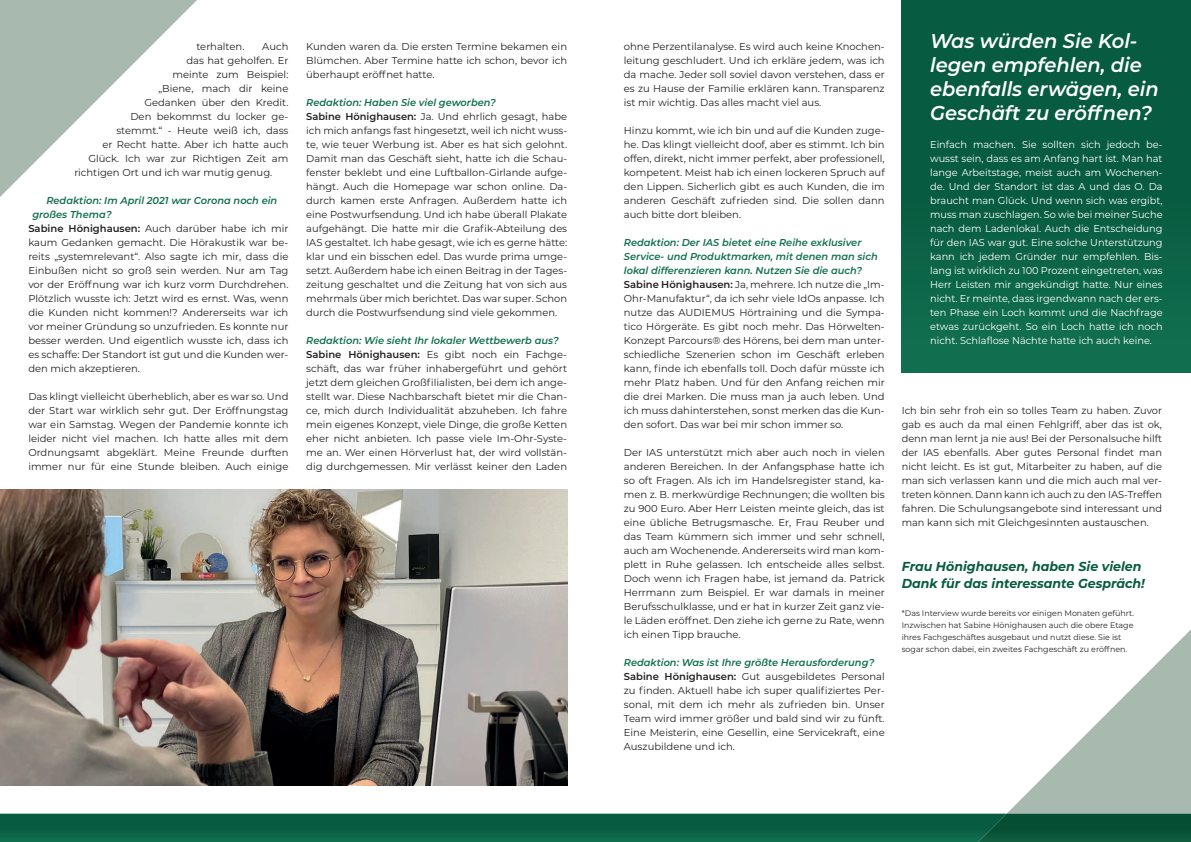
<style>
.page{position:relative;width:1191px;height:842px;background:#fff}
.page>*{position:absolute;margin:0;border:0;box-sizing:border-box;transform-origin:0 0}
.t1{font:italic 600 20px/24px "Montserrat";color:#fff}
.t2{font:italic 700 13px/17px "Montserrat";color:#075b40}
.t3{font:10px/14px "Montserrat";color:#231f20;text-align:justify}
.t4{font:10px/14px "Montserrat";color:#fff;text-align:justify}
.t5{font:italic 600 10px "Montserrat";color:#116f4f}
.t6{font:8px/12px "Montserrat";color:#231f20}
.s1{font-weight:600}
.s2{font-weight:600;font-style:italic;color:#116f4f}
</style>
<div class="page">
<div style="left:901px;top:0;width:290px;height:372px;background:linear-gradient(to bottom,#04553c,#0f6c4d)"></div>
<img style="left:0;top:489px;width:567px;height:140px">
<svg style="left:0;top:0;width:197px;height:197px"></svg>
<svg style="left:0;top:629px;width:1191px;height:213px"></svg>
<p class="t3" style="left:196px;top:39px;width:50px">terhalten.</p>
<p class="t3" style="left:262px;top:39px;width:28px">Auch</p>
<p class="t3" style="left:186px;top:53px;width:103px">das hat geholfen. Er</p>
<p class="t3" style="left:172px;top:67px;width:118px">meinte zum Beispiel:</p>
<p class="t3" style="left:158px;top:81px;width:131px">„Biene, mach dir keine</p>
<p class="t3" style="left:144px;top:95px;width:146px">Gedanken über den Kredit.</p>
<p class="t3" style="left:130px;top:109px;width:159px">Den bekommst du locker ge-</p>
<p class="t3" style="left:116px;top:123px;width:174px">stemmt.“ - Heute weiß ich, dass</p>
<p class="t3" style="left:102px;top:137px;width:188px">er Recht hatte. Aber ich hatte auch</p>
<p class="t3" style="left:88px;top:151px;width:202px">Glück. Ich war zur Richtigen Zeit am</p>
<p class="t3" style="left:74px;top:165px;width:199px">richtigen Ort und ich war mutig genug.</p>
<p class="t5" style="left:46px;top:193px;width:232px">Redaktion: Im April 2021 war Corona noch ein</p>
<p class="t5" style="left:32px;top:207px;width:81px">großes Thema?</p>
<p class="t3" style="left:28px;top:221px;width:262px"><span class="s1">Sabine Hönighausen:</span> Auch darüber habe ich mir</p>
<p class="t3" style="left:28px;top:235px;width:262px">kaum Gedanken gemacht. Die Hörakustik war be-</p>
<p class="t3" style="left:28px;top:249px;width:261px">reits „systemrelevant“. Also sagte ich mir, dass die</p>
<p class="t3" style="left:28px;top:263px;width:262px">Einbußen nicht so groß sein werden. Nur am Tag</p>
<p class="t3" style="left:28px;top:277px;width:262px">vor der Eröffnung war ich kurz vorm Durchdrehen.</p>
<p class="t3" style="left:28px;top:291px;width:261px">Plötzlich wusste ich: Jetzt wird es ernst. Was, wenn</p>
<p class="t3" style="left:28px;top:305px;width:261px">die Kunden nicht kommen!? Andererseits war ich</p>
<p class="t3" style="left:28px;top:319px;width:261px">vor meiner Gründung so unzufrieden. Es konnte nur</p>
<p class="t3" style="left:28px;top:333px;width:261px">besser werden. Und eigentlich wusste ich, dass ich</p>
<p class="t3" style="left:28px;top:347px;width:262px">es schaffe: Der Standort ist gut und die Kunden wer-</p>
<p class="t3" style="left:28px;top:361px;width:113px">den mich akzeptieren.</p>
<p class="t3" style="left:28px;top:389px;width:262px">Das klingt vielleicht überheblich, aber es war so. Und der Start war wirklich sehr gut. Der Eröffnungstag war ein Samstag. Wegen der Pandemie konnte ich leider nicht viel machen. Ich hatte alles mit dem Ordnungsamt abgeklärt. Meine Freunde durften immer nur für eine Stunde bleiben. Auch einige</p>
<p class="t3" style="left:306px;top:39px;width:262px">Kunden waren da. Die ersten Termine bekamen ein Blümchen. Aber Termine hatte ich schon, bevor ich überhaupt eröffnet hatte.</p>
<p class="t3" style="left:306px;top:95px;width:262px;text-align:left"><span class="s2">Redaktion: Haben Sie viel geworben?<br></span><span class="s1">Sabine Hönighausen:</span> Ja. Und ehrlich gesagt, habe ich mich anfangs fast hingesetzt, weil ich nicht wuss&shy;te, wie teuer Werbung ist. Aber es hat sich gelohnt.<br>Damit man das Geschäft sieht, hatte ich die Schau&shy;fenster beklebt und eine Luftballon-Girlande aufge&shy;hängt. Auch die Homepage war schon online. Da&shy;durch kamen erste Anfragen. Außerdem hatte ich eine Postwurfsendung. Und ich habe überall Plakate aufgehängt. Die hatte mir die Grafik-Abteilung des IAS gestaltet. Ich habe gesagt, wie ich es gerne hätte: klar und ein bisschen edel. Das wurde prima umge&shy;setzt. Außerdem habe ich einen Beitrag in der Tages&shy;zeitung geschaltet und die Zeitung hat von sich aus mehrmals über mich berichtet. Das war super. Schon durch die Postwurfsendung sind viele gekommen.</p>
<p class="t3" style="left:306px;top:333px;width:262px;text-align:left"><span class="s2">Redaktion: Wie sieht Ihr lokaler Wettbewerb aus?<br></span><span class="s1">Sabine Hönighausen:</span> Es gibt noch ein Fachge&shy;schäft, das war früher inhabergeführt und gehört jetzt dem gleichen Großfilialisten, bei dem ich ange&shy;stellt war. Diese Nachbarschaft bietet mir die Chan&shy;ce, mich durch Individualität abzuheben. Ich fahre mein eigenes Konzept, viele Dinge, die große Ketten eher nicht anbieten. Ich passe viele Im-Ohr-Syste&shy;me an. Wer einen Hörverlust hat, der wird vollstän&shy;dig durchgemessen. Mir verlässt keiner den Laden</p>
<p class="t3" style="left:624px;top:39px;width:262px">ohne Perzentilanalyse. Es wird auch keine Knochen&shy;leitung geschludert. Und ich erkläre jedem, was ich da mache. Jeder soll soviel davon verstehen, dass er es zu Hause der Familie erklären kann. Transparenz ist mir wichtig. Das alles macht viel aus.</p>
<p class="t3" style="left:624px;top:123px;width:262px">Hinzu kommt, wie ich bin und auf die Kunden zuge&shy;he. Das klingt vielleicht doof, aber es stimmt. Ich bin offen, direkt, nicht immer perfekt, aber professionell, kompetent. Meist hab ich einen lockeren Spruch auf den Lippen. Sicherlich gibt es auch Kunden, die im anderen Geschäft zufrieden sind. Die sollen dann auch bitte dort bleiben.</p>
<p class="t3" style="left:624px;top:235px;width:262px;text-align:left"><span class="s2">Redaktion: Der IAS bietet eine Reihe exklusiver Service- und Produktmarken, mit denen man sich lokal differenzieren kann. Nutzen Sie die auch?<br></span><span class="s1">Sabine Hönighausen:</span> Ja, mehrere. Ich nutze die „Im-Ohr-Manufaktur“, da ich sehr viele IdOs anpasse. Ich nutze das AUDIEMUS Hörtraining und die Sympa&shy;tico Hörgeräte. Es gibt noch mehr. Das Hörwelten-Konzept Parcours® des Hörens, bei dem man unter&shy;schiedliche Szenerien schon im Geschäft erleben kann, finde ich ebenfalls toll. Doch dafür müsste ich mehr Platz haben. Und für den Anfang reichen mir die drei Marken. Die muss man ja auch leben. Und ich muss dahinterstehen, sonst merken das die Kun&shy;den sofort. Das war bei mir schon immer so.</p>
<p class="t3" style="left:624px;top:445px;width:262px">Der IAS unterstützt mich aber auch noch in vielen anderen Bereichen. In der Anfangsphase hatte ich so oft Fragen. Als ich im Handelsregister stand, ka&shy;men z. B. merkwürdige Rechnungen; die wollten bis zu 900 Euro. Aber Herr Leisten meinte gleich, das ist eine übliche Betrugsmasche. Er, Frau Reuber und das Team kümmern sich immer und sehr schnell, auch am Wochenende. Andererseits wird man kom&shy;plett in Ruhe gelassen. Ich entscheide alles selbst.<br>Doch wenn ich Fragen habe, ist jemand da. Patrick Herrmann zum Beispiel. Er war damals in meiner Berufsschulklasse, und er hat in kurzer Zeit ganz vie&shy;le Läden eröffnet. Den ziehe ich gerne zu Rate, wenn ich einen Tipp brauche.</p>
<p class="t3" style="left:624px;top:655px;width:262px;text-align:left"><span class="s2">Redaktion: Was ist Ihre größte Herausforderung?<br></span><span class="s1">Sabine Hönighausen:</span> Gut ausgebildetes Personal zu finden. Aktuell habe ich super qualifiziertes Per&shy;sonal, mit dem ich mehr als zufrieden bin. Unser Team wird immer größer und bald sind wir zu fünft.<br>Eine Meisterin, eine Gesellin, eine Servicekraft, eine Auszubildene und ich.</p>
<h1 class="t1" style="left:930px;top:28px;width:230px">Was würden Sie Kol&shy;legen empfehlen, die ebenfalls erwägen, ein<br>Geschäft zu eröffnen?</h1>
<p class="t4" style="left:930px;top:137px;width:234px">Einfach machen. Sie sollten sich jedoch be&shy;wusst sein, dass es am Anfang hart ist. Man hat lange Arbeitstage, meist auch am Wochenen&shy;de. Und der Standort ist das A und das O. Da braucht man Glück. Und wenn sich was ergibt, muss man zuschlagen. So wie bei meiner Suche nach dem Ladenlokal. Auch die Entscheidung für den IAS war gut. Eine solche Unterstützung kann ich jedem Gründer nur empfehlen. Bis&shy;lang ist wirklich zu 100 Prozent eingetreten, was Herr Leisten mir angekündigt hatte. Nur eines nicht. Er meinte, dass irgendwann nach der ers&shy;ten Phase ein Loch kommt und die Nachfrage etwas zurückgeht. So ein Loch hatte ich noch nicht. Schlaflose Nächte hatte ich auch keine.</p>
<p class="t3" style="left:901px;top:403px;width:262px">Ich bin sehr froh ein so tolles Team zu haben. Zuvor gab es auch da mal einen Fehlgriff, aber das ist ok, denn man lernt ja nie aus! Bei der Personalsuche hilft der IAS ebenfalls. Aber gutes Personal findet man nicht leicht. Es ist gut, Mitarbeiter zu haben, auf die man sich verlassen kann und die mich auch mal ver&shy;treten können. Dann kann ich auch zu den IAS-Treffen fahren. Die Schulungsangebote sind interessant und man kann sich mit Gleichgesinnten austauschen.</p>
<h2 class="t2" style="left:901px;top:557px;width:245px">Frau Hönighausen, haben Sie vielen<br>Dank für das interessante Gespräch!</h2>
<p class="t6" style="left:901px;top:607px;width:234px">*Das Interview wurde bereits vor einigen Monaten geführt.<br>Inzwischen hat Sabine Hönighausen auch die obere Etage ihres Fachgeschäftes ausgebaut und nutzt diese. Sie ist sogar schon dabei, ein zweites Fachgeschäft zu eröffnen.</p>
</div>
